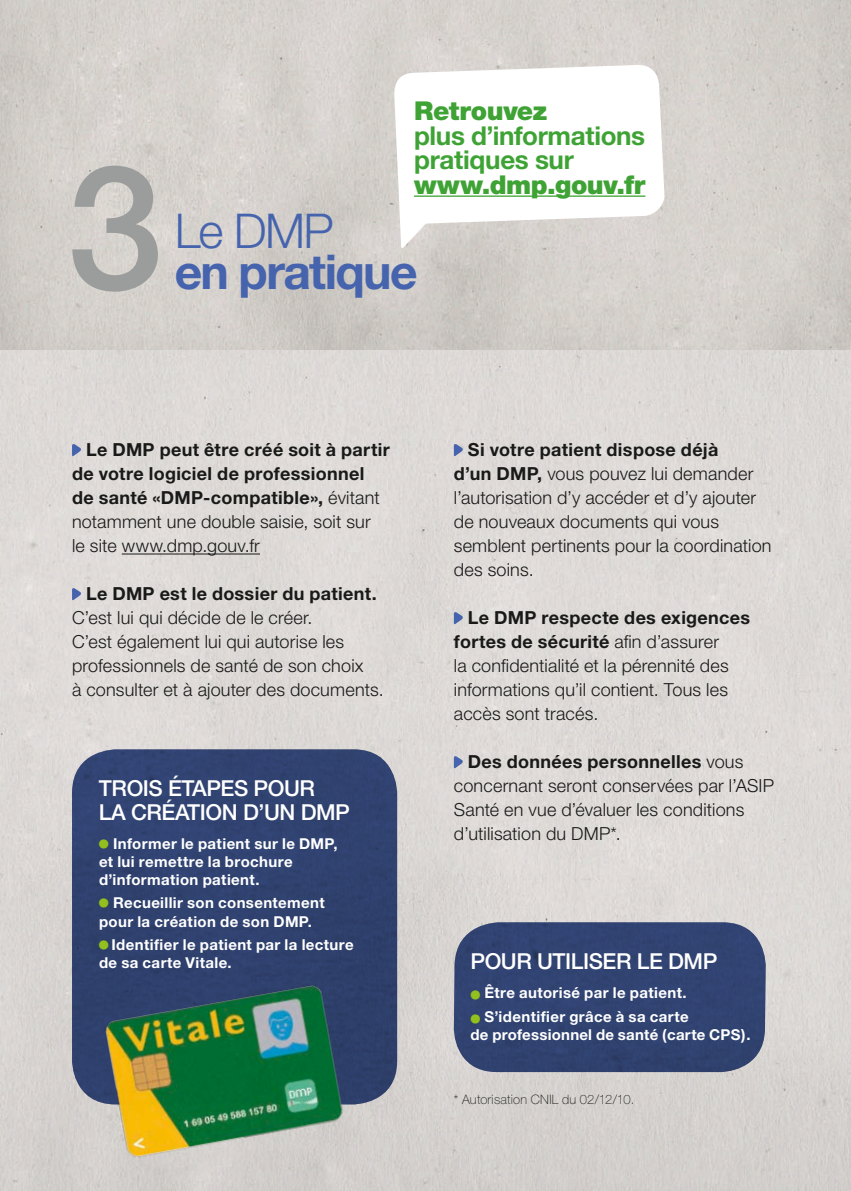
<style>
.page{position:relative;width:851px;height:1191px;background:#fff}
.page>*{position:absolute;margin:0;border:0;box-sizing:border-box;transform-origin:0 0}
.t1{font:500 173px "Helvetica Neue";color:#9b9c9c}
.t2{font:700 48px "Helvetica Neue";letter-spacing:-.035em;color:#4664ad}
.t3{font:300 48px "Helvetica Neue";color:#4664ad}
.t4{font:700 26px/24.4px "Helvetica Neue";letter-spacing:-.015em;color:#3ea334}
.t5{font:900 26px "Helvetica Neue";letter-spacing:-.015em;color:#3ea334}
.t6{font:500 22px/24px "Helvetica Neue";letter-spacing:-.02em;color:#fff}
.t7{font:300 18px/24px "Helvetica Neue";letter-spacing:.01em;color:#191918}
.t8{font:700 18px/24px "Helvetica Neue";letter-spacing:.02em;color:#191918}
.t9{font:700 15px/18px "Helvetica Neue";letter-spacing:.025em;color:#fff}
.t10{font:100 13px "Helvetica Neue";letter-spacing:.02em;color:#191918}
.s1{font-weight:300}
.s2{color:#93c01c}
.s3{font-weight:700}
</style>
<div class="page">
<img style="left:0;top:0;width:850px;height:1191px">
<hr style="left:122px;top:553px;width:138px;height:1px;background:#191918">
<svg style="left:72px;top:442px;width:11px;height:15px"></svg>
<svg style="left:72px;top:586px;width:11px;height:15px"></svg>
<svg style="left:454px;top:442px;width:10px;height:15px"></svg>
<svg style="left:454px;top:610px;width:10px;height:15px"></svg>
<svg style="left:454px;top:754px;width:10px;height:15px"></svg>
<div style="left:72px;top:749px;width:325px;height:355px;background:#30426f"></div>
<div style="left:453px;top:922px;width:313px;height:150px;background:#314372"></div>
<svg style="left:394px;top:64px;width:270px;height:184px"></svg>
<hr style="left:414px;top:195px;width:231px;height:2px;background:#3ea334">
<img style="left:102px;top:982px;width:245px;height:179px">
<h1 class="t1" style="left:67px;top:124px;width:98px">3</h1>
<h2 class="t3" style="left:175px;top:201px;width:160px">Le DMP</h2>
<h3 class="t5" style="left:414px;top:96px;width:135px">Retrouvez</h3>
<h3 class="t4" style="left:414px;top:123px;width:233px">plus d’informations pratiques sur</h3>
<h3 class="t5" style="left:414px;top:169px;width:233px">www.dmp.gouv.fr</h3>
<h2 class="t2" style="left:175px;top:242px;width:244px">en pratique</h2>
<p class="t8" style="left:72px;top:437px;width:319px;text-indent:14px">Le DMP peut être créé soit à partir de votre logiciel de professionnel de santé «DMP-compatible», <span class="s1">évitant notamment une double saisie, soit sur<br>le site www.dmp.gouv.fr</span></p>
<p class="t8" style="left:86px;top:581px;width:292px">Le DMP est le dossier du patient.</p>
<p class="t7" style="left:72px;top:605px;width:313px">C’est lui qui décide de le créer.<br>C’est également lui qui autorise les professionnels de santé de son choix<br>à consulter et à ajouter des documents.</p>
<p class="t6" style="left:99px;top:775px;width:252px">TROIS ÉTAPES POUR<br>LA CRÉATION D’UN DMP</p>
<p class="t9" style="left:99px;top:834px;width:240px"><span class="s2">●</span> Informer le patient sur le DMP, et lui remettre la brochure d’information patient.</p>
<p class="t9" style="left:99px;top:893px;width:227px"><span class="s2">●</span> Recueillir son consentement pour la création de son DMP.</p>
<p class="t9" style="left:99px;top:935px;width:256px"><span class="s2">●</span> Identifier le patient par la lecture de sa carte Vitale.</p>
<p class="t7" style="left:454px;top:437px;width:319px;text-indent:14px"><span class="s3">Si votre patient dispose déjà<br>d’un DMP,</span> vous pouvez lui demander l’autorisation d’y accéder et d’y ajouter de nouveaux documents qui vous semblent pertinents pour la coordination des soins.</p>
<p class="t7" style="left:454px;top:605px;width:298px;text-indent:14px"><span class="s3">Le DMP respecte des exigences fortes de sécurité</span> afin d’assurer<br>la confidentialité et la pérennité des informations qu’il contient. Tous les accès sont tracés.</p>
<p class="t7" style="left:454px;top:749px;width:321px;text-indent:14px"><span class="s3">Des données personnelles</span> vous concernant seront conservées par l’ASIP Santé en vue d’évaluer les conditions d’utilisation du DMP*.</p>
<p class="t6" style="left:470px;top:948px;width:248px">POUR UTILISER LE DMP</p>
<p class="t9" style="left:470px;top:983px;width:218px"><span class="s2">●</span> Être autorisé par le patient.</p>
<p class="t9" style="left:470px;top:1007px;width:281px"><span class="s2">●</span> S’identifier grâce à sa carte<br>de professionnel de santé (carte CPS).</p>
<p class="t10" style="left:454px;top:1092px;width:182px">* Autorisation CNIL du 02/12/10.</p>
</div>
